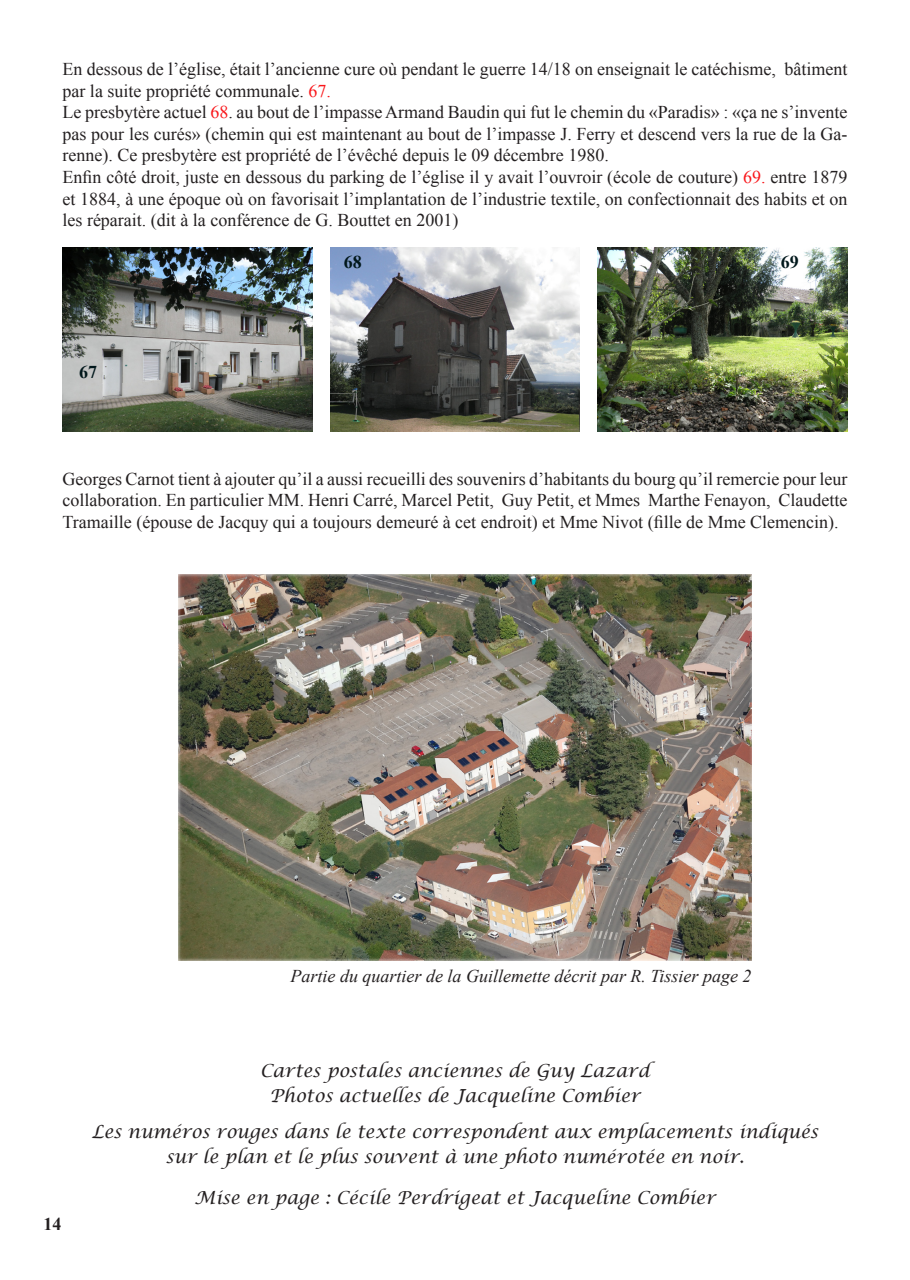
<style>
.page{position:relative;width:910px;height:1280px;background:#fff}
.page>*{position:absolute;margin:0;border:0;box-sizing:border-box;transform-origin:0 0}
.t1{font:18px/21.6px "Times New Roman";color:#231f20;text-align:justify}
.t2{font:italic 18px "Lucida Calligraphy";color:#231f20}
.t3{font:italic 18px "Times New Roman";color:#231f20}
.t4{font:700 18px "Times New Roman";color:#01171b}
.t5{font:700 18px "Times New Roman";color:#231f20}
.s1{color:#f9171b}
</style>
<div class="page">
<img style="left:63px;top:248px;width:249px;height:183px">
<img style="left:330px;top:248px;width:250px;height:183px">
<img style="left:598px;top:248px;width:249px;height:183px">
<img style="left:179px;top:574px;width:572px;height:387px">
<p class="t1" style="left:63px;top:58px;width:786px">En dessous de l’église, était l’ancienne cure où pendant le guerre 14/18 on enseignait le catéchisme, bâtiment par la suite propriété communale. <span class="s1">67.</span></p>
<p class="t1" style="left:63px;top:101px;width:786px">Le presbytère actuel <span class="s1">68</span>. au bout de l’impasse Armand Baudin qui fut le chemin du «Paradis» : «ça ne s’invente pas pour les curés» (chemin qui est maintenant au bout de l’impasse J. Ferry et descend vers la rue de la Ga&shy;renne). Ce presbytère est propriété de l’évêché depuis le 09 décembre 1980.</p>
<p class="t1" style="left:63px;top:166px;width:786px">Enfin côté droit, juste en dessous du parking de l’église il y avait l’ouvroir (école de couture) <span class="s1">69.</span> entre 1879 et 1884, à une époque où on favorisait l’implantation de l’industrie textile, on confectionnait des habits et on les réparait. (dit à la conférence de G. Bouttet en 2001)</p>
<p class="t4" style="left:79px;top:359px;width:19px">67</p>
<p class="t4" style="left:344px;top:250px;width:19px">68</p>
<p class="t4" style="left:781px;top:250px;width:19px">69</p>
<p class="t1" style="left:63px;top:467px;width:786px">Georges Carnot tient à ajouter qu’il a aussi recueilli des souvenirs d’habitants du bourg qu’il remercie pour leur collaboration. En particulier MM. Henri Carré, Marcel Petit, Guy Petit, et Mmes Marthe Fenayon, Claudette Tramaille (épouse de Jacquy qui a toujours demeuré à cet endroit) et Mme Nivot (fille de Mme Clemencin).</p>
<p class="t3" style="left:290px;top:963px;width:462px">Partie du quartier de la Guillemette décrit par R. Tissier page 2</p>
<p class="t5" style="left:43px;top:1211px;width:19px">14</p>
<p class="t2" style="left:260px;top:1059px;width:391px">Cartes postales anciennes de Guy Lazard</p>
<p class="t2" style="left:270px;top:1085px;width:372px">Photos actuelles de Jacqueline Combier</p>
<p class="t2" style="left:92px;top:1121px;width:728px">Les numéros rouges dans le texte correspondent aux emplacements indiqués</p>
<p class="t2" style="left:166px;top:1146px;width:580px">sur le plan et le plus souvent à une photo numérotée en noir.</p>
<p class="t2" style="left:194px;top:1187px;width:522px">Mise en page : Cécile Perdrigeat et Jacqueline Combier</p>
</div>
